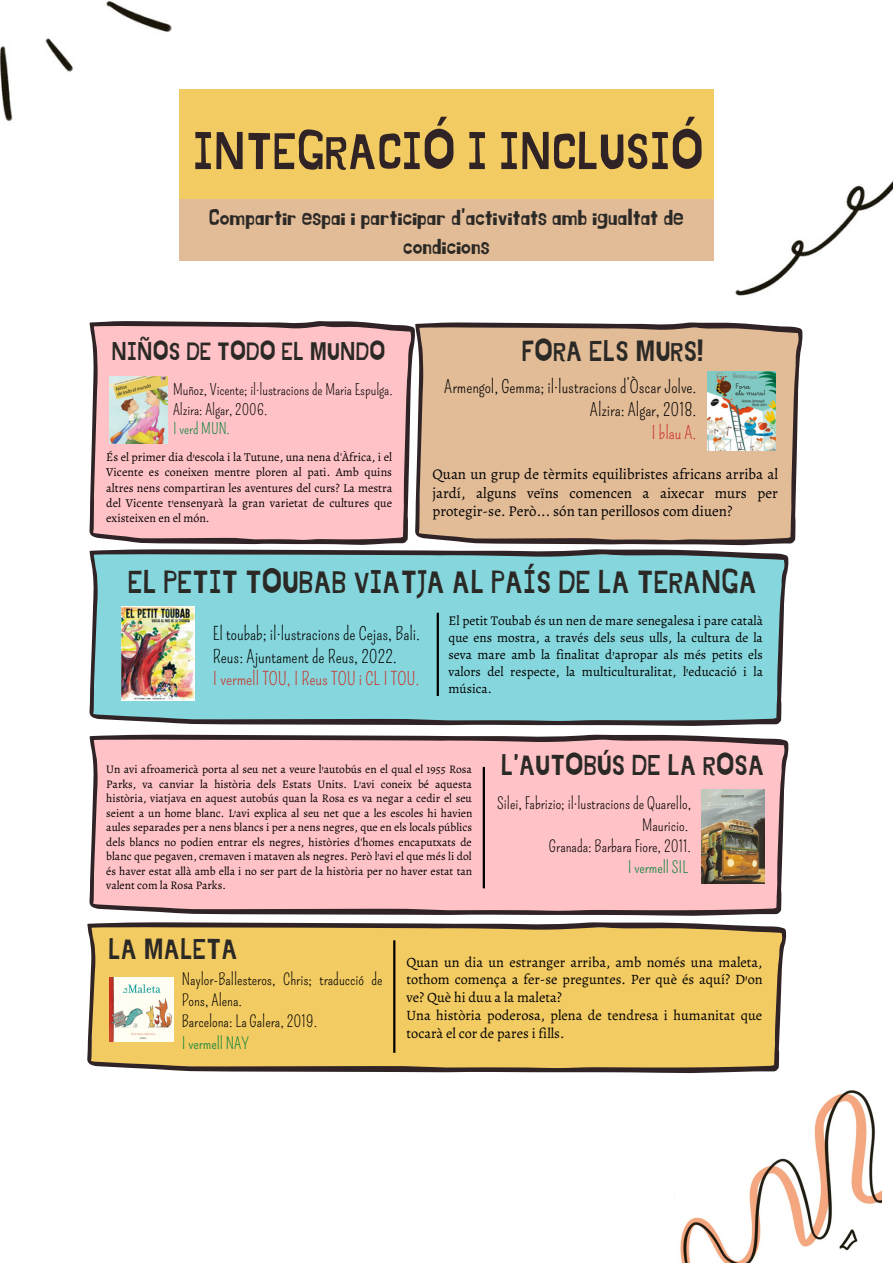
<style>
.page{position:relative;width:893px;height:1264px;background:#fff}
.page>*{position:absolute;margin:0;border:0;box-sizing:border-box;transform-origin:0 0}
.t1{font:51.15px "Jingleberry";color:#2f2325}
.t2{font:31.65px "Jingleberry";color:#2b2926}
.t3{font:28.65px "Jingleberry";color:#2b2926}
.t4{font:28.5px "Jingleberry";color:#2b2926}
.t5{font:24.75px "Jingleberry";color:#2b2926}
.t6{font:22.95px/29.2px "Jingleberry";color:#2b2926;text-align:center}
.t7{font:17.85px/22.5px "Pompiere";color:#000}
.t8{font:17.85px "Pompiere";color:#ca3128}
.t9{font:17.7px/23px "Pompiere";color:#000;text-align:right}
.t10{font:17.7px "Pompiere";color:#ca3128}
.t11{font:15.9px/21.3px "Pompiere";color:#000;text-align:right}
.t12{font:15.9px "Pompiere";color:#008037}
.t13{font:15.15px/19.4px "Pompiere";color:#000}
.t14{font:15.15px "Pompiere";color:#008037}
.t15{font:15px/18.9px "Alegreya";color:#000;text-align:justify}
.t16{font:14.25px/17.9px "Alegreya";color:#000}
.t17{font:13.35px/16.8px "Alegreya";color:#000;text-align:justify}
.t18{font:12px/15.3px "Alegreya";color:#000;text-align:justify}
.t19{font:11.55px/14.5px "Alegreya";color:#000;text-align:justify}
</style>
<div class="page">
<img style="left:0;top:1px;width:172px;height:121px">
<img style="left:674px;top:1090px;width:207px;height:172px">
<img style="left:694px;top:155px;width:198px;height:187px">
<div style="left:179px;top:89px;width:534px;height:129px;background:#f3cb63"></div>
<div style="left:179px;top:199px;width:534px;height:61px;background:#e2bb97"></div>
<svg style="left:415px;top:322px;width:387px;height:223px;background:#d6b392"></svg>
<img style="left:707px;top:371px;width:68px;height:79px">
<svg style="left:89px;top:321px;width:326px;height:224px;background:#f0babd"></svg>
<img style="left:109px;top:376px;width:59px;height:68px">
<svg style="left:89px;top:549px;width:699px;height:177px;background:#83cbd0"></svg>
<img style="left:121px;top:606px;width:74px;height:94px">
<hr style="left:436px;top:612px;width:3px;height:84px;background:#000">
<svg style="left:89px;top:734px;width:699px;height:181px;background:#f0b9bd"></svg>
<hr style="left:482px;top:767px;width:3px;height:121px;background:#000">
<img style="left:701px;top:789px;width:63px;height:94px">
<svg style="left:87px;top:922px;width:699px;height:151px;background:#e3bf62"></svg>
<hr style="left:393px;top:940px;width:2px;height:112px;background:#000">
<img style="left:109px;top:977px;width:64px;height:64px">
<h1 class="t1" style="left:193px;top:128px;width:512px">INTEGRACIÓ I INCLUSIÓ</h1>
<h3 class="t6" style="left:209px;top:203px;width:476px">Compartir espai i participar d'activitats amb igualtat de condicions</h3>
<h3 class="t5" style="left:111px;top:340px;width:275px">NIÑOS DE TODO EL MUNDO</h3>
<h3 class="t13" style="left:173px;top:380px;width:221px">Muñoz, Vicente; il·lustracions de Maria Espulga.<br>Alzira: Algar, 2006.</h3>
<h3 class="t14" style="left:173px;top:420px;width:58px">I verd MUN.</h3>
<p class="t18" style="left:106px;top:449px;width:287px">És el primer dia d'escola i la Tutune, una nena d'Àfrica, i el Vicente es coneixen mentre ploren al pati. Amb quins altres nens compartiran les aventures del curs? La mestra del Vicente t'ensenyarà la gran varietat de cultures que existeixen en el món.</p>
<h3 class="t3" style="left:521px;top:337px;width:183px">FORA ELS MURS!</h3>
<h3 class="t9" style="left:444px;top:375px;width:254px">Armengol, Gemma; il·lustracions d’Òscar Jolve.<br>Alzira: Algar, 2018.</h3>
<h3 class="t10" style="left:651px;top:422px;width:47px">I blau A.</h3>
<p class="t15" style="left:432px;top:464px;width:347px">Quan un grup de tèrmits equilibristes africans arriba al jardí, alguns veïns comencen a aixecar murs per protegir-se. Però... són tan perillosos com diuen?</p>
<h2 class="t2" style="left:128px;top:568px;width:630px">EL PETIT TOUBAB VIATJA AL PAÍS DE LA TERANGA</h2>
<p class="t17" style="left:448px;top:612px;width:316px">El petit Toubab és un nen de mare senegalesa i pare català que ens mostra, a través dels seus ulls, la cultura de la seva mare amb la finalitat d'apropar als més petits els valors del respecte, la multiculturalitat, l'educació i la música.</p>
<h3 class="t7" style="left:213px;top:623px;width:209px">El toubab; il·lustracions de Cejas, Bali.<br>Reus: Ajuntament de Reus, 2022.</h3>
<h3 class="t8" style="left:213px;top:668px;width:208px">I vermell TOU, I Reus TOU i CL I TOU.</h3>
<p class="t19" style="left:106px;top:762px;width:368px">Un avi afroamericà porta al seu net a veure l'autobús en el qual el 1955 Rosa Parks, va canviar la història dels Estats Units. L'avi coneix bé aquesta història, viatjava en aquest autobús quan la Rosa es va negar a cedir el seu seient a un home blanc. L'avi explica al seu net que a les escoles hi havien aules separades per a nens blancs i per a nens negres, que en els locals públics dels blancs no podien entrar els negres, històries d'homes encaputxats de blanc que pegaven, cremaven i mataven als negres. Però l'avi el que més li dol és haver estat allà amb ella i no ser part de la història per no haver estat tan valent com la Rosa Parks.</p>
<h3 class="t4" style="left:500px;top:751px;width:265px">L'AUTOBÚS DE LA ROSA</h3>
<h3 class="t11" style="left:497px;top:793px;width:195px">Silei, Fabrizio; il·lustracions de Quarello,<br>Mauricio.<br>Granada: Barbara Fiore, 2011.</h3>
<h3 class="t12" style="left:627px;top:858px;width:62px">I vermell SIL</h3>
<h3 class="t4" style="left:108px;top:936px;width:131px">LA MALETA</h3>
<h3 class="t11" style="left:182px;top:968px;width:202px;text-align:left">Naylor-Ballesteros, Chris; traducció de<br>Pons, Alena.<br>Barcelona: La Galera, 2019.</h3>
<h3 class="t12" style="left:182px;top:1033px;width:69px">I vermell NAY</h3>
<p class="t16" style="left:406px;top:952px;width:357px">Quan un dia un estranger arriba, amb només una maleta, tothom comença a fer-se preguntes. Per què és aquí? D'on ve? Què hi duu a la maleta?<br>Una història poderosa, plena de tendresa i humanitat que tocarà el cor de pares i fills.</p>
</div>
